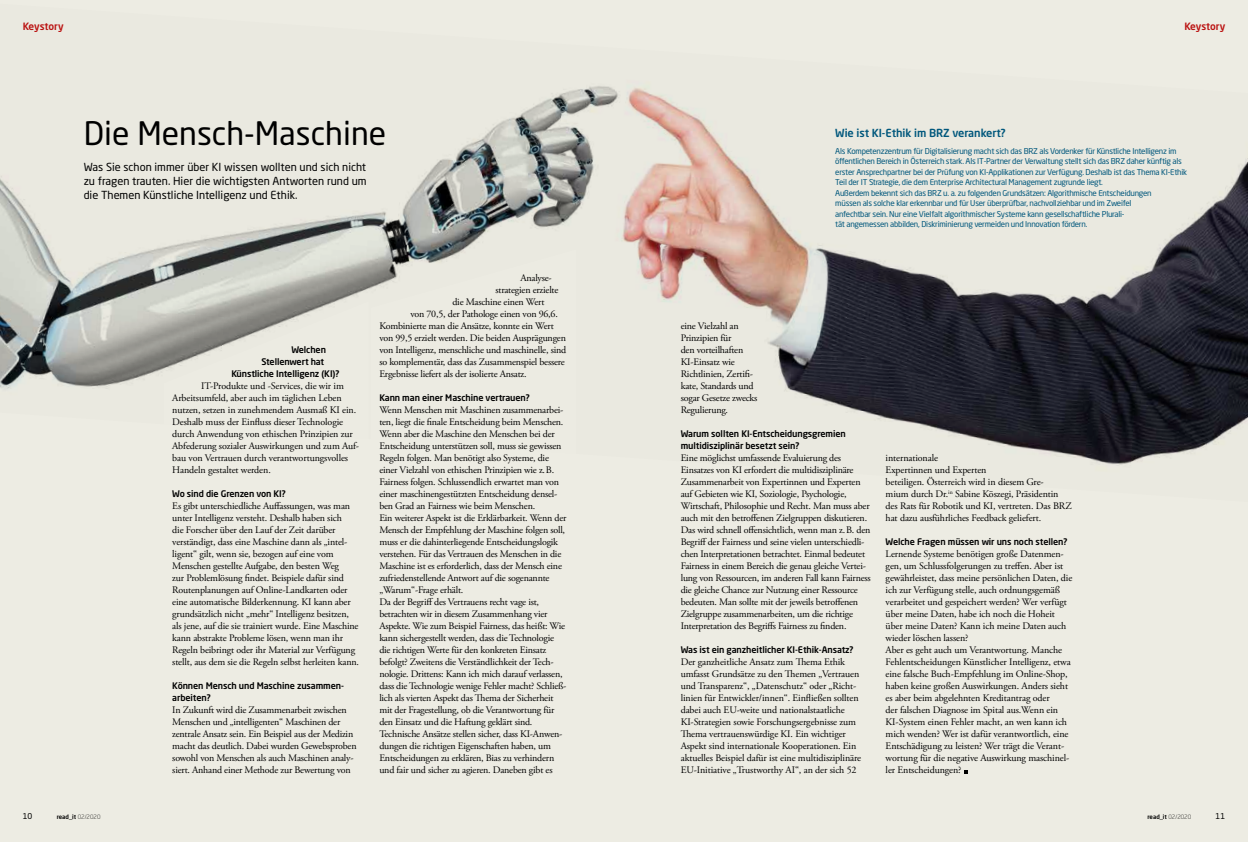
<style>
.page{position:relative;width:1248px;height:842px;background:#fff}
.page>*{position:absolute;margin:0;border:0;box-sizing:border-box;transform-origin:0 0}
.t1{font:32px "Neo Sans Pro";color:#000}
.t2{font:11px/14px "Neo Sans Pro";color:#000;text-align:justify}
.t3{font:500 11px "Neo Sans Pro";letter-spacing:-.005em;color:#00577c}
.t4{font:10px/12px "Adobe Garamond Pro";letter-spacing:-.02em;color:#000}
.t5{font:500 10px "Neo Sans Pro";letter-spacing:-.01em;color:#ba1110}
.t6{font:500 9px/12px "Neo Sans Pro";letter-spacing:-.01em;color:#000}
.t7{font:8px/10.5px "Neo Sans Pro";letter-spacing:-.03em;color:#00577c}
.t8{font:8px "Neo Sans Pro";color:#000}
.t9{font:500 6px "Neo Sans Pro";color:#000}
.s1{font-weight:300}
</style>
<div class="page">
<div style="left:0;top:0;width:1247px;height:842px;background:#edece3"></div>
<img style="left:0;top:86px;width:1247px;height:380px">
<svg style="left:164px;top:301px;width:205px;height:165px"></svg>
<svg style="left:371px;top:250px;width:204px;height:216px"></svg>
<p class="t5" style="left:23px;top:20px;width:42px">Keystory</p>
<p class="t5" style="left:1184px;top:20px;width:42px">Keystory</p>
<h1 class="t1" style="left:84px;top:114px;width:304px">Die Mensch-Maschine</h1>
<p class="t2" style="left:84px;top:160px;width:284px">Was Sie schon immer über KI wissen wollten und sich nicht zu fragen trauten. Hier die wichtigsten Antworten rund um die Themen Künstliche Intelligenz und Ethik.</p>
<p class="t8" style="left:23px;top:811px;width:11px">10</p>
<p class="t9" style="left:57px;top:813px;width:45px">read_it <span class="s1">02/2020</span></p>
<p class="t6" style="left:291px;top:344px;width:36px">Welchen</p>
<p class="t6" style="left:261px;top:356px;width:64px">Stellenwert hat</p>
<p class="t6" style="left:231px;top:368px;width:109px">Künstliche Intelligenz (KI)?</p>
<p class="t4" style="left:172px;top:380px;width:188px;text-indent:29px">IT-Produkte und -Services, die wir im Arbeitsumfeld, aber auch im täglichen Leben nutzen, setzen in zunehmendem Ausmaß KI ein.<br>Deshalb muss der Einfluss dieser Technologie durch Anwendung von ethischen Prinzipien zur Abfederung sozialer Auswirkungen und zum Auf&shy;bau von Vertrauen durch verantwortungsvolles Handeln gestaltet werden.</p>
<p class="t6" style="left:172px;top:488px;width:115px">Wo sind die Grenzen von KI?</p>
<p class="t4" style="left:172px;top:500px;width:188px">Es gibt unterschiedliche Auffassungen, was man unter Intelligenz versteht. Deshalb haben sich<br>die Forscher über den Lauf der Zeit darüber verständigt, dass eine Maschine dann als „intel&shy;ligent“ gilt, wenn sie, bezogen auf eine vom Menschen gestellte Aufgabe, den besten Weg<br>zur Problemlösung findet. Beispiele dafür sind Routenplanungen auf Online-Landkarten oder eine automatische Bilderkennung. KI kann aber grundsätzlich nicht „mehr“ Intelligenz besitzen, als jene, auf die sie trainiert wurde. Eine Maschine kann abstrakte Probleme lösen, wenn man ihr Regeln beibringt oder ihr Material zur Verfügung stellt, aus dem sie die Regeln selbst herleiten kann.</p>
<p class="t6" style="left:172px;top:680px;width:172px">Können Mensch und Maschine zusammen&shy;arbeiten?</p>
<p class="t4" style="left:172px;top:704px;width:186px">In Zukunft wird die Zusammenarbeit zwischen Menschen und „intelligenten“ Maschinen der zentrale Ansatz sein. Ein Beispiel aus der Medizin macht das deutlich. Dabei wurden Gewebsproben sowohl von Menschen als auch Maschinen analy&shy;siert. Anhand einer Methode zur Bewertung von</p>
<p class="t4" style="left:520px;top:272px;width:32px">Analyse-</p>
<p class="t4" style="left:495px;top:284px;width:64px">strategien erzielte</p>
<p class="t4" style="left:452px;top:296px;width:94px">die Maschine einen Wert</p>
<p class="t4" style="left:410px;top:308px;width:149px">von 70,5, der Pathologe einen von 96,6.</p>
<p class="t4" style="left:379px;top:320px;width:176px">Kombinierte man die Ansätze, konnte ein Wert</p>
<p class="t4" style="left:379px;top:332px;width:188px">von 99,5 erzielt werden. Die beiden Ausprägungen</p>
<p class="t4" style="left:379px;top:344px;width:188px">von Intelligenz, menschliche und maschinelle, sind</p>
<p class="t4" style="left:379px;top:356px;width:187px">so komplementär, dass das Zusammenspiel bessere</p>
<p class="t4" style="left:379px;top:368px;width:149px">Ergebnisse liefert als der isolierte Ansatz.</p>
<p class="t6" style="left:379px;top:392px;width:152px">Kann man einer Maschine vertrauen?</p>
<p class="t4" style="left:379px;top:404px;width:188px">Wenn Menschen mit Maschinen zusammenarbei&shy;ten, liegt die finale Entscheidung beim Menschen.<br>Wenn aber die Maschine den Menschen bei der Entscheidung unterstützen soll, muss sie gewissen Regeln folgen. Man benötigt also Systeme, die einer Vielzahl von ethischen Prinzipien wie z.B.<br>Fairness folgen. Schlussendlich erwartet man von einer maschinengestützten Entscheidung densel&shy;ben Grad an Fairness wie beim Menschen.<br>Ein weiterer Aspekt ist die Erklärbarkeit. Wenn der Mensch der Empfehlung der Maschine folgen soll, muss er die dahinterliegende Entscheidungslogik verstehen. Für das Vertrauen des Menschen in die Maschine ist es erforderlich, dass der Mensch eine zufriedenstellende Antwort auf die sogenannte „Warum“-Frage erhält.<br>Da der Begriff des Vertrauens recht vage ist, betrachten wir in diesem Zusammenhang vier Aspekte. Wie zum Beispiel Fairness, das heißt: Wie kann sichergestellt werden, dass die Technologie die richtigen Werte für den konkreten Einsatz befolgt? Zweitens die Verständlichkeit der Tech&shy;nologie. Drittens: Kann ich mich darauf verlassen, dass die Technologie wenige Fehler macht? Schließ&shy;lich als vierten Aspekt das Thema der Sicherheit mit der Fragestellung, ob die Verantwortung für den Einsatz und die Haftung geklärt sind.<br>Technische Ansätze stellen sicher, dass KI-Anwen&shy;dungen die richtigen Eigenschaften haben, um Entscheidungen zu erklären, Bias zu verhindern und fair und sicher zu agieren. Daneben gibt es</p>
<p class="t3" style="left:835px;top:126px;width:172px">Wie ist KI-Ethik im BRZ verankert?</p>
<p class="t7" style="left:835px;top:145px;width:353px">Als Kompetenzzentrum für Digitalisierung macht sich das BRZ als Vordenker für Künstliche Intelligenz im öffentlichen Bereich in Österreich stark. Als IT-Partner der Verwaltung stellt sich das BRZ daher künftig als erster Ansprechpartner bei der Prüfung von KI-Applikationen zur Verfügung. Deshalb ist das Thema KI-Ethik Teil der IT Strategie, die dem Enterprise Architectural Management zugrunde liegt.<br>Außerdem bekennt sich das BRZ u. a. zu folgenden Grundsätzen: Algorithmische Entscheidungen<br>müssen als solche klar erkennbar und für User überprüfbar, nachvollziehbar und im Zweifel<br>anfechtbar sein. Nur eine Vielfalt algorithmischer Systeme kann gesellschaftliche Plurali-<br>tät angemessen abbilden, Diskriminierung vermeiden und Innovation fördern.</p>
<p class="t4" style="left:680px;top:320px;width:78px">eine Vielzahl an<br>Prinzipien für<br>den vorteilhaften<br>KI-Einsatz wie<br>Richtlinien, Zertifi&shy;kate, Standards und sogar Gesetze zwecks<br>Regulierung.</p>
<p class="t6" style="left:680px;top:428px;width:167px">Warum sollten KI-Entscheidungsgremien multidisziplinär besetzt sein?</p>
<p class="t4" style="left:680px;top:452px;width:192px">Eine möglichst umfassende Evaluierung des Einsatzes von KI erfordert die multidisziplinäre Zusammenarbeit von Expertinnen und Experten auf Gebieten wie KI, Soziologie, Psychologie, Wirtschaft, Philosophie und Recht. Man muss aber auch mit den betroffenen Zielgruppen diskutieren.<br>Das wird schnell offensichtlich, wenn man z.B. den Begriff der Fairness und seine vielen unterschiedli&shy;chen Interpretationen betrachtet. Einmal bedeutet Fairness in einem Bereich die genau gleiche Vertei&shy;lung von Ressourcen, im anderen Fall kann Fairness die gleiche Chance zur Nutzung einer Ressource bedeuten. Man sollte mit der jeweils betroffenen Zielgruppe zusammenarbeiten, um die richtige Interpretation des Begriffs Fairness zu finden.</p>
<p class="t6" style="left:680px;top:644px;width:174px">Was ist ein ganzheitlicher KI-Ethik-Ansatz?</p>
<p class="t4" style="left:680px;top:656px;width:182px">Der ganzheitliche Ansatz zum Thema Ethik umfasst Grundsätze zu den Themen „Vertrauen und Transparenz“, „Datenschutz“ oder „Richt&shy;linien für Entwickler/innen“. Einfließen sollten dabei auch EU-weite und nationalstaatliche KI-Strategien sowie Forschungsergebnisse zum Thema vertrauenswürdige KI. Ein wichtiger Aspekt sind internationale Kooperationen. Ein aktuelles Beispiel dafür ist eine multidisziplinäre EU-Initiative „Trustworthy AI“, an der sich 52</p>
<p class="t4" style="left:885px;top:452px;width:187px">internationale<br>Expertinnen und Experten<br>beteiligen. Österreich wird in diesem Gre-<br>mium durch Dr.<sup>in</sup> Sabine Köszegi, Präsidentin des Rats für Robotik und KI, vertreten. Das BRZ hat dazu ausführliches Feedback geliefert.</p>
<p class="t6" style="left:885px;top:536px;width:183px">Welche Fragen müssen wir uns noch stellen?</p>
<p class="t4" style="left:885px;top:548px;width:188px">Lernende Systeme benötigen große Datenmen&shy;gen, um Schlussfolgerungen zu treffen. Aber ist gewährleistet, dass meine persönlichen Daten, die ich zur Verfügung stelle, auch ordnungsgemäß verarbeitet und gespeichert werden? Wer verfügt über meine Daten, habe ich noch die Hoheit über meine Daten? Kann ich meine Daten auch wieder löschen lassen?<br>Aber es geht auch um Verantwortung. Manche Fehlentscheidungen Künstlicher Intelligenz, etwa eine falsche Buch-Empfehlung im Online-Shop, haben keine großen Auswirkungen. Anders sieht es aber beim abgelehnten Kreditantrag oder<br>der falschen Diagnose im Spital aus.Wenn ein KI-System einen Fehler macht, an wen kann ich mich wenden? Wer ist dafür verantwortlich, eine Entschädigung zu leisten? Wer trägt die Verant&shy;wortung für die negative Auswirkung maschinel&shy;ler Entscheidungen?</p>
<p class="t9" style="left:1147px;top:813px;width:45px">read_it <span class="s1">02/2020</span></p>
<p class="t8" style="left:1215px;top:811px;width:11px">11</p>
</div>
